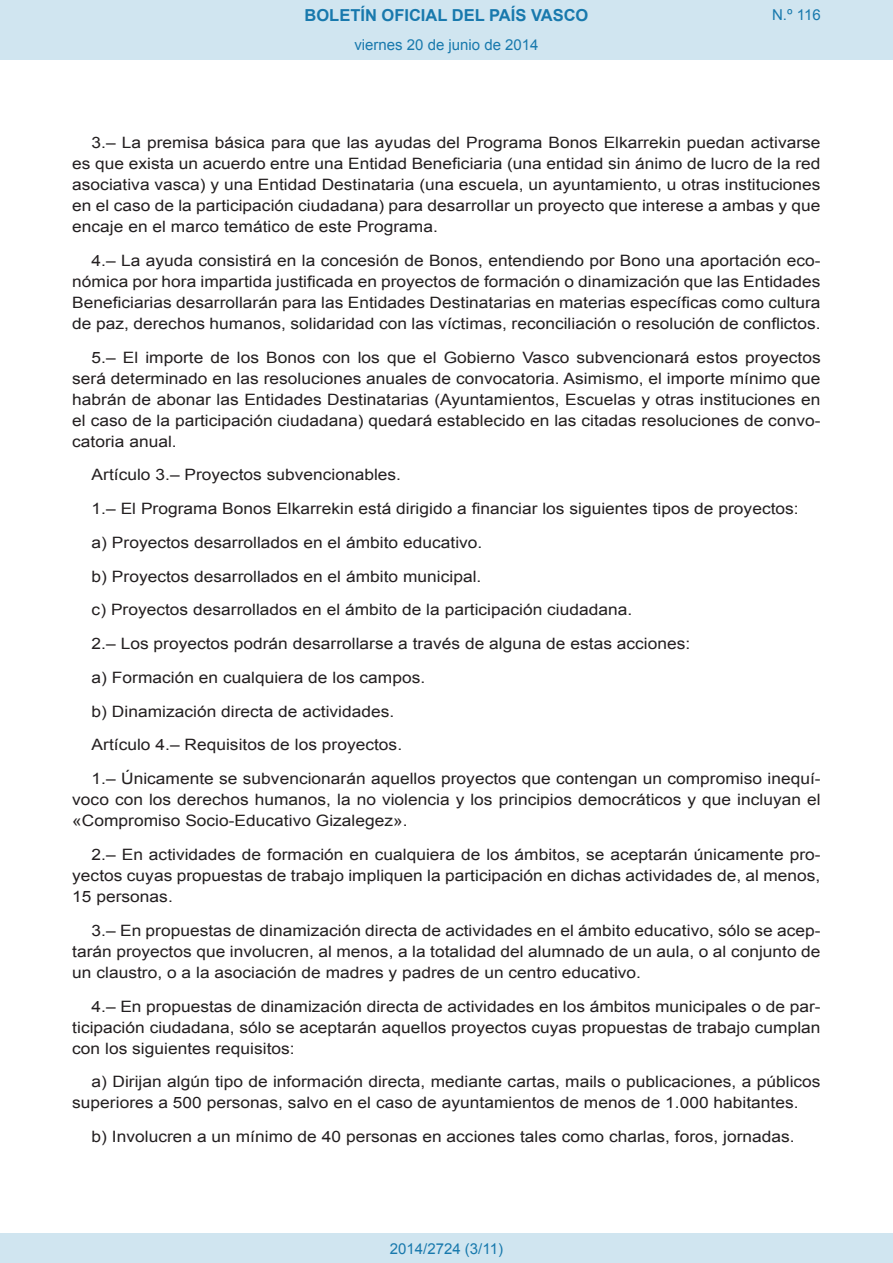
<style>
.page{position:relative;width:893px;height:1263px;background:#fff}
.page>*{position:absolute;margin:0;border:0;box-sizing:border-box;transform-origin:0 0}
.t1{font:700 16.5px "Arial";color:#1879ad}
.BOPVDetalle{font:15.6px/21px "Arial";color:#231f20;text-align:justify;scale:1.11 1}
.Paginacion_Centro{font:15px "Arial";color:#1879ad}
</style>
<div class="page">
<div style="left:0;top:0;width:893px;height:60px;background:#d0e5f0"></div>
<div style="left:0;top:1233px;width:893px;height:30px;background:#d0e5f0"></div>
<p class="t1" style="left:305px;top:4px;width:285px">BOLETÍN OFICIAL DEL PAÍS VASCO</p>
<p class="Paginacion_Centro" style="left:354px;top:35px;width:186px">viernes 20 de junio de 2014</p>
<p class="Paginacion_Centro" style="left:772px;top:5px;width:50px">N.º 116</p>
<p class="BOPVDetalle" style="left:72px;top:132px;width:676px;text-indent:19px">3.– La premisa básica para que las ayudas del Programa Bonos Elkarrekin puedan activarse es que exista un acuerdo entre una Entidad Beneficiaria (una entidad sin ánimo de lucro de la red asociativa vasca) y una Entidad Destinataria (una escuela, un ayuntamiento, u otras instituciones en el caso de la participación ciudadana) para desarrollar un proyecto que interese a ambas y que encaje en el marco temático de este Programa.</p>
<p class="BOPVDetalle" style="left:72px;top:250px;width:676px;text-indent:19px">4.– La ayuda consistirá en la concesión de Bonos, entendiendo por Bono una aportación eco&shy;nómica por hora impartida justificada en proyectos de formación o dinamización que las Entidades Beneficiarias desarrollarán para las Entidades Destinatarias en materias específicas como cultura de paz, derechos humanos, solidaridad con las víctimas, reconciliación o resolución de conflictos.</p>
<p class="BOPVDetalle" style="left:72px;top:347px;width:676px;text-indent:19px">5.– El importe de los Bonos con los que el Gobierno Vasco subvencionará estos proyectos será determinado en las resoluciones anuales de convocatoria. Asimismo, el importe mínimo que habrán de abonar las Entidades Destinatarias (Ayuntamientos, Escuelas y otras instituciones en el caso de la participación ciudadana) quedará establecido en las citadas resoluciones de convo&shy;catoria anual.</p>
<p class="BOPVDetalle" style="left:92px;top:465px;width:280px">Artículo 3.– Proyectos subvencionables.</p>
<p class="BOPVDetalle" style="left:92px;top:498px;width:638px">1.– El Programa Bonos Elkarrekin está dirigido a financiar los siguientes tipos de proyectos:</p>
<p class="BOPVDetalle" style="left:92px;top:532px;width:353px">a) Proyectos desarrollados en el ámbito educativo.</p>
<p class="BOPVDetalle" style="left:92px;top:566px;width:353px">b) Proyectos desarrollados en el ámbito municipal.</p>
<p class="BOPVDetalle" style="left:92px;top:600px;width:489px">c) Proyectos desarrollados en el ámbito de la participación ciudadana.</p>
<p class="BOPVDetalle" style="left:92px;top:633px;width:541px">2.– Los proyectos podrán desarrollarse a través de alguna de estas acciones:</p>
<p class="BOPVDetalle" style="left:92px;top:667px;width:302px">a) Formación en cualquiera de los campos.</p>
<p class="BOPVDetalle" style="left:92px;top:701px;width:274px">b) Dinamización directa de actividades.</p>
<p class="BOPVDetalle" style="left:92px;top:735px;width:281px">Artículo 4.– Requisitos de los proyectos.</p>
<p class="BOPVDetalle" style="left:72px;top:768px;width:676px;text-indent:19px">1.– Únicamente se subvencionarán aquellos proyectos que contengan un compromiso inequí&shy;voco con los derechos humanos, la no violencia y los principios democráticos y que incluyan el «Compromiso Socio-Educativo Gizalegez».</p>
<p class="BOPVDetalle" style="left:72px;top:844px;width:676px;text-indent:19px">2.– En actividades de formación en cualquiera de los ámbitos, se aceptarán únicamente pro&shy;yectos cuyas propuestas de trabajo impliquen la participación en dichas actividades de, al menos, 15 personas.</p>
<p class="BOPVDetalle" style="left:72px;top:920px;width:676px;text-indent:19px">3.– En propuestas de dinamización directa de actividades en el ámbito educativo, sólo se acep&shy;tarán proyectos que involucren, al menos, a la totalidad del alumnado de un aula, o al conjunto de un claustro, o a la asociación de madres y padres de un centro educativo.</p>
<p class="BOPVDetalle" style="left:72px;top:996px;width:676px;text-indent:19px">4.– En propuestas de dinamización directa de actividades en los ámbitos municipales o de par&shy;ticipación ciudadana, sólo se aceptarán aquellos proyectos cuyas propuestas de trabajo cumplan con los siguientes requisitos:</p>
<p class="BOPVDetalle" style="left:72px;top:1071px;width:676px;text-indent:19px">a) Dirijan algún tipo de información directa, mediante cartas, mails o publicaciones, a públicos superiores a 500 personas, salvo en el caso de ayuntamientos de menos de 1.000 habitantes.</p>
<p class="BOPVDetalle" style="left:92px;top:1126px;width:635px">b) Involucren a un mínimo de 40 personas en acciones tales como charlas, foros, jornadas.</p>
<p class="Paginacion_Centro" style="left:390px;top:1238px;width:115px">2014/2724 (3/11)</p>
</div>
